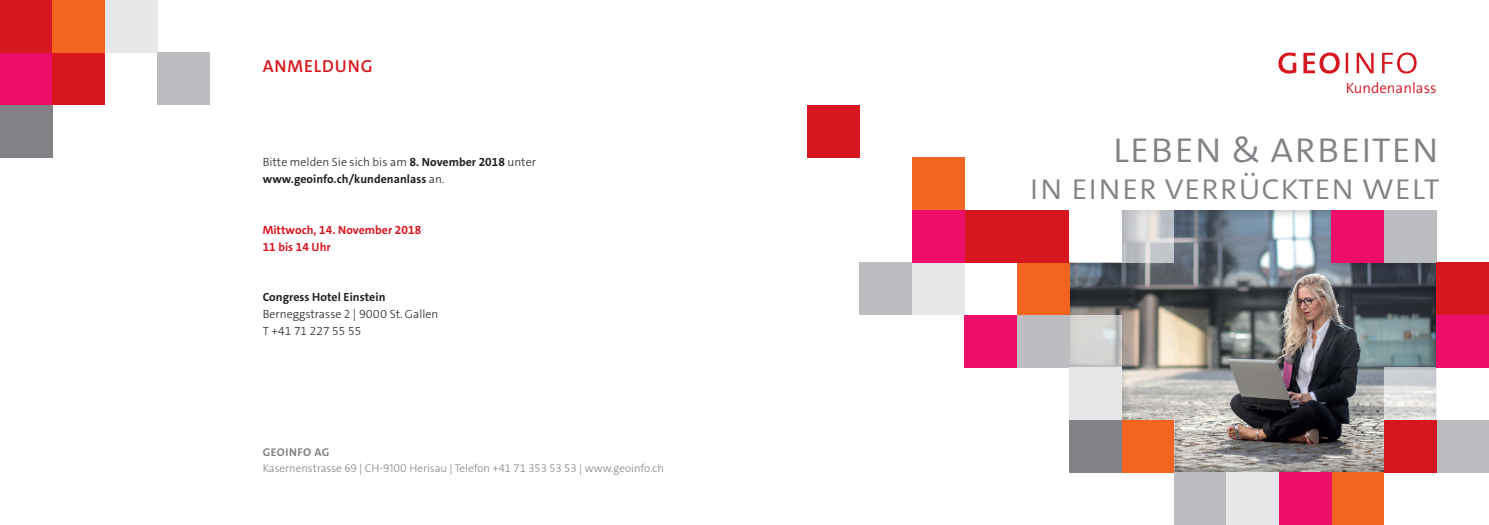
<style>
.page{position:relative;width:1489px;height:525px;background:#fff}
.page>*{position:absolute;margin:0;border:0;box-sizing:border-box;transform-origin:0 0}
.t1{font:300 45px "The Sans C4 s";letter-spacing:-.005em;color:#808285}
.t2{font:300 37.5px "The Sans C4 s";letter-spacing:-.005em;color:#808285}
.t3{font:600 17.5px "The Sans C4 s";letter-spacing:.05em;color:#d7171f}
.t4{font:300 15px "The Sans C4 s";color:#d7171f}
.t5{font:700 11.88px/16.9px "The Sans C4 s";letter-spacing:.005em;color:#231f20}
.t6{font:300 11.88px/16.9px "The Sans C4 s";letter-spacing:.005em;color:#231f20}
.t7{font:700 11.88px/16.9px "The Sans C4 s";letter-spacing:.005em;color:#d7171f}
.t8{font:300 11.25px "The Sans C4 s";color:#808285}
.t9{font:700 11.25px "The Sans C4 s";letter-spacing:.04em;color:#808285}
.s1{font-weight:300}
</style>
<div class="page">
<div style="left:0;top:105px;width:52px;height:52px;background:#808285"></div>
<div style="left:0;top:52px;width:52px;height:53px;background:#ec0e68"></div>
<div style="left:105px;top:0;width:52px;height:52px;background:#e6e7e9"></div>
<div style="left:52px;top:52px;width:53px;height:53px;background:#d7171f"></div>
<div style="left:0;top:0;width:52px;height:52px;background:#d7171f"></div>
<div style="left:52px;top:0;width:53px;height:52px;background:#f36421"></div>
<div style="left:157px;top:52px;width:53px;height:53px;background:#bcbdc0"></div>
<div style="left:1068px;top:208px;width:370px;height:265px;background:#231f20;opacity:.25"></div>
<div style="left:911px;top:262px;width:53px;height:53px;background:#e6e7e9"></div>
<div style="left:911px;top:157px;width:53px;height:53px;background:#f36421"></div>
<div style="left:1121px;top:420px;width:53px;height:52px;background:#f36421"></div>
<div style="left:1016px;top:262px;width:53px;height:53px;background:#f36421"></div>
<div style="left:964px;top:210px;width:105px;height:52px;background:#d7171f"></div>
<div style="left:1069px;top:420px;width:52px;height:52px;background:#808285"></div>
<div style="left:806px;top:105px;width:53px;height:52px;background:#d7171f"></div>
<div style="left:911px;top:210px;width:53px;height:52px;background:#ec0e68"></div>
<div style="left:1331px;top:210px;width:52px;height:52px;background:#ec0e68"></div>
<div style="left:964px;top:315px;width:52px;height:52px;background:#ec0e68"></div>
<div style="left:1174px;top:472px;width:52px;height:52px;background:#bcbdc0"></div>
<div style="left:859px;top:262px;width:52px;height:53px;background:#bcbdc0"></div>
<svg style="left:1121px;top:210px;width:53px;height:52px;background:#caccce"></svg>
<div style="left:1226px;top:472px;width:52px;height:52px;background:#e6e7e9"></div>
<div style="left:1331px;top:472px;width:52px;height:52px;background:#f36421"></div>
<div style="left:1383px;top:210px;width:53px;height:52px;background:#bcbdc0"></div>
<svg style="left:1383px;top:367px;width:53px;height:53px;background:#d8d8d9"></svg>
<div style="left:1436px;top:262px;width:52px;height:53px;background:#d7171f"></div>
<div style="left:1436px;top:315px;width:52px;height:52px;background:#ec0e68"></div>
<div style="left:1278px;top:472px;width:53px;height:52px;background:#ec0e68"></div>
<div style="left:1436px;top:420px;width:52px;height:52px;background:#bcbdc0"></div>
<svg style="left:1069px;top:315px;width:52px;height:52px;background:#d0d0ce"></svg>
<div style="left:1016px;top:315px;width:53px;height:52px;background:#bcbdc0"></div>
<div style="left:1069px;top:367px;width:52px;height:53px;background:#e6e7e9"></div>
<div style="left:1383px;top:420px;width:53px;height:52px;background:#d7171f"></div>
<svg style="left:1278px;top:52px;width:138px;height:22px"></svg>
<h3 class="t3" style="left:263px;top:55px;width:111px">ANMELDUNG</h3>
<p class="t5" style="left:263px;top:154px;width:275px"><span class="s1">Bitte melden Sie sich bis am</span> 8. November 2018 <span class="s1">unter </span>www.geoinfo.ch/kundenanlass <span class="s1">an.</span></p>
<p class="t7" style="left:263px;top:221px;width:160px">Mittwoch, 14. November 2018<br>11 bis 14 Uhr</p>
<p class="t5" style="left:263px;top:289px;width:124px">Congress Hotel Einstein</p>
<p class="t6" style="left:263px;top:306px;width:177px">Berneggstrasse 2 | 9000 St. Gallen<br>T +41 71 227 55 55</p>
<p class="t9" style="left:263px;top:445px;width:68px">GEOINFO AG</p>
<p class="t8" style="left:263px;top:461px;width:402px">Kasernenstrasse 69 | CH-9100 Herisau | Telefon +41 71 353 53 53 | www.geoinfo.ch</p>
<p class="t4" style="left:1345px;top:78px;width:92px">Kundenanlass</p>
<h1 class="t1" style="left:1111px;top:118px;width:329px">Leben &amp; arbeiten</h1>
<h2 class="t2" style="left:1029px;top:162px;width:412px">in einer verrückten welt</h2>
</div>
